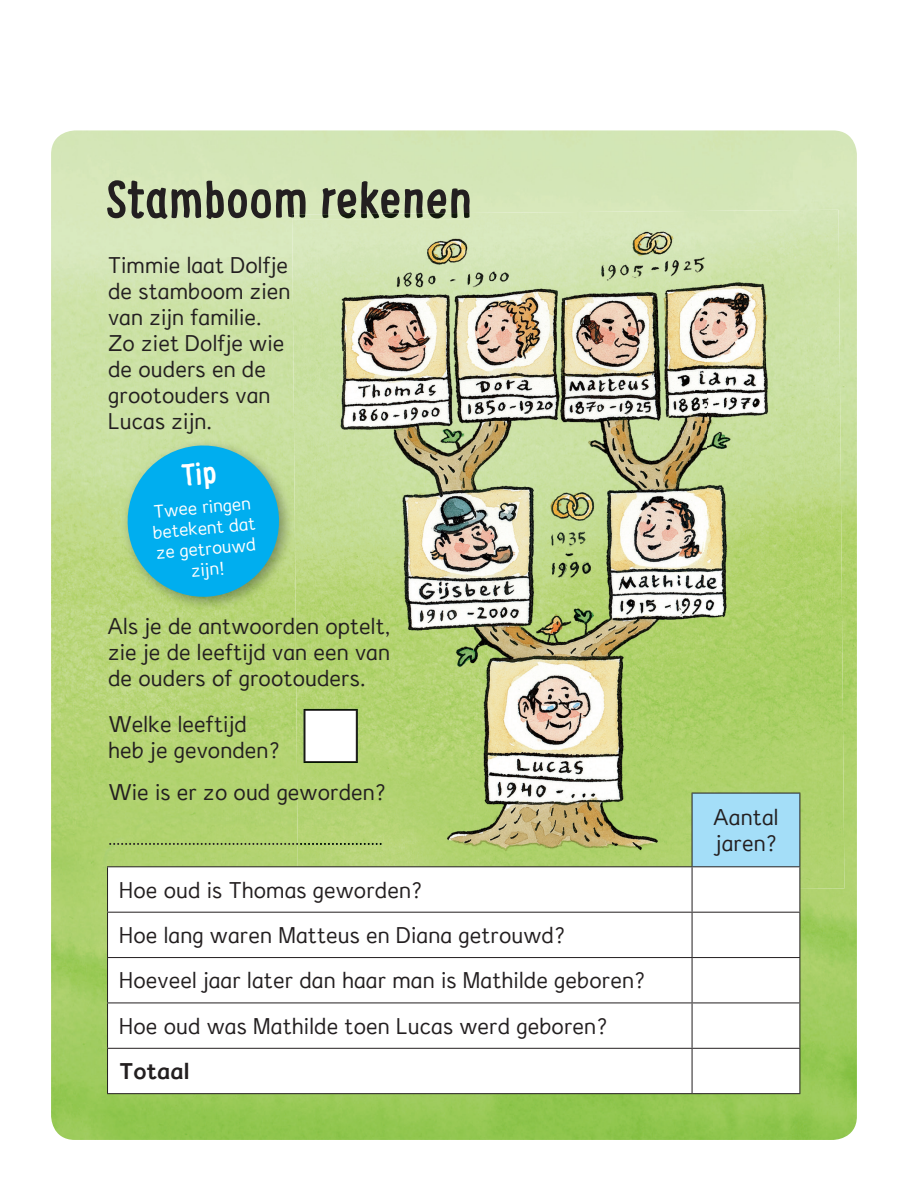
<style>
.page{position:relative;width:908px;height:1191px;background:#fff}
.page>*{position:absolute;margin:0;border:0;box-sizing:border-box;transform-origin:0 0}
.t1{font:700 51.4px "Supernettcn";letter-spacing:.02em;color:#231f20}
.t2{font:22px/26px "Zwijsendyslexieprint";color:#231f20}
.t3{font:700 22px "Zwijsendyslexieprint";color:#231f20}
.t4{font:17.6px/20.8px "Zwijsendyslexieprint";color:#fff;text-align:center}
</style>
<div class="page">
<img style="left:51px;top:130px;width:805px;height:1010px">
<img style="left:295px;top:552px;width:410px;height:314px">
<img style="left:705px;top:210px;width:139px;height:679px">
<img style="left:292px;top:211px;width:414px;height:341px">
<svg style="left:109px;top:843px;width:272px;height:2px"></svg>
<img style="left:303px;top:709px;width:54px;height:54px">
<img style="left:304px;top:710px;width:52px;height:52px">
<img style="left:292px;top:213px;width:177px;height:6px">
<div style="left:691px;top:793px;width:108px;height:73px;background:#a4def8"></div>
<svg style="left:108px;top:867px;width:691px;height:226px"></svg>
<hr style="left:799px;top:867px;width:1px;height:44px;background:#231f20">
<hr style="left:107px;top:912px;width:1px;height:45px;background:#231f20">
<hr style="left:691px;top:911px;width:109px;height:1px;background:#231f20">
<hr style="left:691px;top:912px;width:1px;height:45px;background:#231f20">
<hr style="left:799px;top:912px;width:1px;height:45px;background:#231f20">
<hr style="left:107px;top:957px;width:584px;height:1px;background:#231f20">
<hr style="left:107px;top:958px;width:1px;height:44px;background:#231f20">
<hr style="left:691px;top:957px;width:109px;height:1px;background:#231f20">
<hr style="left:691px;top:958px;width:1px;height:44px;background:#231f20">
<hr style="left:799px;top:958px;width:1px;height:44px;background:#231f20">
<hr style="left:107px;top:1002px;width:584px;height:1px;background:#231f20">
<hr style="left:107px;top:1003px;width:1px;height:44px;background:#231f20">
<hr style="left:691px;top:1002px;width:109px;height:1px;background:#231f20">
<hr style="left:691px;top:1003px;width:1px;height:44px;background:#231f20">
<hr style="left:799px;top:1003px;width:1px;height:44px;background:#231f20">
<hr style="left:107px;top:1047px;width:584px;height:1px;background:#231f20">
<hr style="left:107px;top:1048px;width:1px;height:45px;background:#231f20">
<hr style="left:691px;top:1047px;width:109px;height:1px;background:#231f20">
<hr style="left:691px;top:1048px;width:1px;height:45px;background:#231f20">
<hr style="left:799px;top:1048px;width:1px;height:45px;background:#231f20">
<hr style="left:107px;top:1093px;width:584px;height:1px;background:#231f20">
<hr style="left:691px;top:1093px;width:109px;height:1px;background:#231f20">
<hr style="left:691px;top:792px;width:109px;height:1px;background:#231f20">
<hr style="left:691px;top:793px;width:1px;height:73px;background:#231f20">
<hr style="left:799px;top:793px;width:1px;height:73px;background:#231f20">
<hr style="left:691px;top:866px;width:109px;height:1px;background:#231f20">
<hr style="left:107px;top:866px;width:584px;height:1px;background:#231f20">
<hr style="left:107px;top:867px;width:1px;height:44px;background:#231f20">
<hr style="left:691px;top:867px;width:1px;height:44px;background:#231f20">
<hr style="left:107px;top:911px;width:584px;height:1px;background:#231f20">
<img style="left:121px;top:438px;width:173px;height:173px">
<svg style="left:124px;top:442px;width:158px;height:158px;background:#33b7d1"></svg>
<h1 class="t1" style="left:106px;top:165px;width:366px">Stamboom rekenen</h1>
<p class="t2" style="left:108px;top:252px;width:184px">Timmie laat Dolfje de stamboom zien van zijn familie.<br>Zo ziet Dolfje wie de ouders en de grootouders van<br>Lucas zijn.</p>
<p class="t4" style="left:150px;top:501px;width:105px;rotate:-5deg">Twee ringen betekent dat ze getrouwd zijn!</p>
<p class="t2" style="left:108px;top:613px;width:284px;text-align:justify">Als je de antwoorden optelt, zie je de leeftijd van een van de ouders of grootouders.</p>
<p class="t2" style="left:108px;top:711px;width:173px">Welke leeftijd heb je gevonden?</p>
<p class="t2" style="left:108px;top:779px;width:279px">Wie is er zo oud geworden?</p>
<p class="t2" style="left:119px;top:866px;width:527px;line-height:45.4px">Hoe oud is Thomas geworden?<br>Hoe lang waren Matteus en Diana getrouwd?<br>Hoeveel jaar later dan haar man is Mathilde geboren?<br>Hoe oud was Mathilde toen Lucas werd geboren?</p>
<p class="t3" style="left:119px;top:1059px;width:72px">Totaal</p>
<p class="t2" style="left:713px;top:804px;width:66px">Aantal jaren?</p>
</div>
